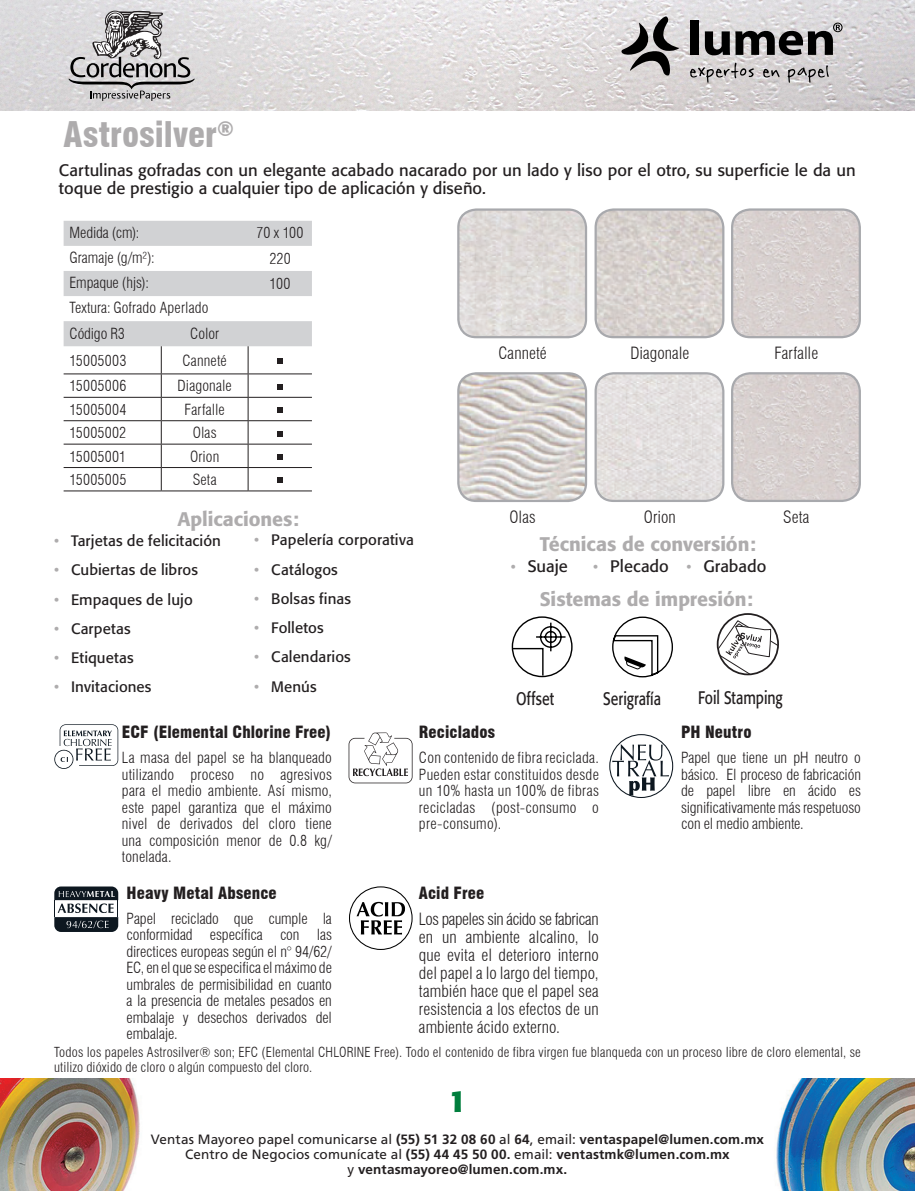
<style>
.page{position:relative;width:915px;height:1191px;background:#fff}
.page>*{position:absolute;margin:0;border:0;box-sizing:border-box;transform-origin:0 0}
.t1{font:900 condensed 34.5px "Swiss 721 BT";letter-spacing:.005em;color:#aeacad}
.t2{font:700 30px "Formata";color:#007e3d}
.t3{font:500 19.5px "Formata";letter-spacing:-.005em;color:#aeacad}
.t4{font:18px "Formata";color:#231f20;scale:.78 1}
.t5{font:300 condensed 16.5px/18px "Swiss 721 BT";letter-spacing:.005em;color:#231f20;text-align:justify}
.t6{font:16.5px/18px "Formata";color:#231f20}
.t7{font:900 condensed 16.5px "Swiss 721 BT";letter-spacing:.005em;color:#231f20}
.t8{font:300 condensed 15px/16.5px "Swiss 721 BT";letter-spacing:.005em;color:#231f20;text-align:justify}
.t9{font:15px "Formata";letter-spacing:.005em;color:#231f20}
.t10{font:300 condensed 13.5px/15px "Swiss 721 BT";letter-spacing:.015em;color:#231f20}
.t11{font:700 13.5px/15px "Frutiger";letter-spacing:.01em;color:#231f20;text-align:center}
.s1{color:#aeacad}
.s2{font-size:15px;color:#aeacad}
.s3{font-weight:400}
</style>
<div class="page">
<img style="left:0;top:1078px;width:914px;height:113px">
<div style="left:144px;top:1128px;width:626px;height:51px;background:#fff;border-radius:9px"></div>
<img style="left:0;top:0;width:914px;height:111px">
<div style="left:436px;top:1081px;width:41px;height:42px;background:#fff;border-radius:50%"></div>
<svg style="left:69px;top:11px;width:125px;height:90px;background:#b0aeaf"></svg>
<div style="left:690px;top:21px;width:8px;height:34px;background:#000"></div>
<svg style="left:704px;top:31px;width:25px;height:24px"></svg>
<svg style="left:735px;top:23px;width:107px;height:32px;background:#7c7a7b"></svg>
<svg style="left:621px;top:16px;width:58px;height:60px;background:#979595"></svg>
<svg style="left:689px;top:63px;width:65px;height:20px"></svg>
<svg style="left:762px;top:69px;width:17px;height:8px"></svg>
<svg style="left:787px;top:65px;width:41px;height:18px"></svg>
<hr style="left:64px;top:490px;width:97px;height:1px;background:#231f20">
<hr style="left:161px;top:490px;width:87px;height:1px;background:#231f20">
<hr style="left:248px;top:490px;width:64px;height:1px;background:#231f20">
<svg style="left:64px;top:221px;width:248px;height:269px"></svg>
<img style="left:460px;top:211px;width:125px;height:126px">
<div style="left:457px;top:208px;width:130px;height:130px;border:2px solid #a8a9ad;border-radius:18px"></div>
<img style="left:460px;top:373px;width:125px;height:128px">
<div style="left:457px;top:372px;width:130px;height:130px;border:2px solid #a8a9ad;border-radius:18px"></div>
<img style="left:597px;top:210px;width:126px;height:127px">
<div style="left:594px;top:208px;width:130px;height:130px;border:2px solid #a8a9ad;border-radius:18px"></div>
<img style="left:597px;top:373px;width:126px;height:128px">
<div style="left:594px;top:372px;width:130px;height:130px;border:2px solid #a8a9ad;border-radius:18px"></div>
<img style="left:733px;top:209px;width:126px;height:128px">
<div style="left:730px;top:208px;width:130px;height:130px;border:2px solid #a8a9ad;border-radius:18px"></div>
<img style="left:733px;top:373px;width:126px;height:128px">
<div style="left:730px;top:372px;width:130px;height:130px;border:2px solid #a8a9ad;border-radius:18px"></div>
<svg style="left:511px;top:616px;width:62px;height:62px"></svg>
<svg style="left:612px;top:616px;width:61px;height:62px"></svg>
<svg style="left:719px;top:619px;width:58px;height:55px"></svg>
<div style="left:716px;top:613px;width:62px;height:62px;border:2px solid #231f20;border-radius:50%"></div>
<svg style="left:348px;top:732px;width:64px;height:51px"></svg>
<svg style="left:609px;top:734px;width:64px;height:64px"></svg>
<svg style="left:54px;top:724px;width:64px;height:45px"></svg>
<svg style="left:54px;top:886px;width:64px;height:46px"></svg>
<svg style="left:349px;top:886px;width:63px;height:64px"></svg>
<h1 class="t1" style="left:64px;top:114px;width:172px">Astrosilver<sup>®</sup></h1>
<p class="t6" style="left:59px;top:161px;width:798px">Cartulinas gofradas con un elegante acabado nacarado por un lado y liso por el otro, su superficie le da un toque de prestigio a cualquier tipo de aplicación y diseño.</p>
<p class="t8" style="left:70px;top:224px;width:71px">Medida (cm):</p>
<p class="t8" style="left:256px;top:224px;width:49px">70 x 100</p>
<p class="t8" style="left:70px;top:249px;width:87px">Gramaje (g/m²):</p>
<p class="t8" style="left:269px;top:250px;width:23px">220</p>
<p class="t8" style="left:70px;top:275px;width:81px">Empaque (hjs):</p>
<p class="t8" style="left:269px;top:275px;width:22px">100</p>
<p class="t8" style="left:70px;top:295px;width:140px;line-height:25.5px">Textura: Gofrado Aperlado<br>Código R3</p>
<p class="t8" style="left:190px;top:326px;width:31px">Color</p>
<p class="t8" style="left:70px;top:352px;width:58px">15005003</p>
<p class="t8" style="left:182px;top:352px;width:46px">Canneté</p>
<p class="t8" style="left:70px;top:377px;width:58px">15005006</p>
<p class="t8" style="left:177px;top:377px;width:56px">Diagonale</p>
<p class="t8" style="left:70px;top:401px;width:58px">15005004</p>
<p class="t8" style="left:184px;top:401px;width:42px">Farfalle</p>
<p class="t8" style="left:70px;top:424px;width:58px">15005002</p>
<p class="t8" style="left:193px;top:424px;width:25px">Olas</p>
<p class="t8" style="left:70px;top:448px;width:58px">15005001</p>
<p class="t8" style="left:190px;top:448px;width:31px">Orion</p>
<p class="t8" style="left:70px;top:471px;width:58px">15005005</p>
<p class="t8" style="left:193px;top:471px;width:25px">Seta</p>
<p class="t5" style="left:498px;top:344px;width:50px">Canneté</p>
<p class="t5" style="left:630px;top:344px;width:60px">Diagonale</p>
<p class="t5" style="left:774px;top:344px;width:45px">Farfalle</p>
<h3 class="t3" style="left:177px;top:507px;width:123px">Aplicaciones:</h3>
<p class="t5" style="left:783px;top:508px;width:28px">Seta</p>
<p class="t5" style="left:509px;top:508px;width:28px">Olas</p>
<p class="t5" style="left:643px;top:508px;width:33px">Orion</p>
<p class="t9" style="left:254px;top:531px;width:161px"><span class="s1">•</span> Papelería corporativa</p>
<p class="t9" style="left:254px;top:560px;width:85px"><span class="s1">•</span> Catálogos</p>
<p class="t9" style="left:254px;top:589px;width:98px"><span class="s1">•</span> Bolsas finas</p>
<p class="t9" style="left:254px;top:618px;width:71px"><span class="s1">•</span> Folletos</p>
<p class="t9" style="left:254px;top:648px;width:98px"><span class="s1">•</span> Calendarios</p>
<p class="t9" style="left:254px;top:677px;width:64px"><span class="s1">•</span> Menús</p>
<p class="t7" style="left:122px;top:722px;width:210px">ECF (Elemental Chlorine Free)</p>
<p class="t8" style="left:122px;top:749px;width:211px">La masa del papel se ha blanqueado utilizando proceso no agresivos para el medio ambiente. Así mismo, este papel garantiza que el máximo nivel de derivados del cloro tiene una composición menor de 0.8 kg/ tonelada.</p>
<p class="t7" style="left:126px;top:883px;width:152px">Heavy Metal Absence</p>
<p class="t8" style="left:126px;top:910px;width:207px">Papel reciclado que cumple la conformidad específica con las directices europeas según el n° 94/62/ EC, en el que se especifica el máximo de umbrales de permisibilidad en cuanto a la presencia de metales pesados en embalaje y desechos derivados del embalaje.</p>
<p class="t9" style="left:54px;top:532px;width:168px"><span class="s1">•</span> Tarjetas de felicitación</p>
<p class="t9" style="left:54px;top:561px;width:145px"><span class="s1">•</span> Cubiertas de libros</p>
<p class="t9" style="left:54px;top:590px;width:140px"><span class="s1">•</span> Empaques de lujo</p>
<p class="t9" style="left:54px;top:619px;width:78px"><span class="s1">•</span> Carpetas</p>
<p class="t9" style="left:54px;top:649px;width:81px"><span class="s1">•</span> Etiquetas</p>
<p class="t9" style="left:54px;top:678px;width:99px"><span class="s1">•</span> Invitaciones</p>
<h3 class="t3" style="left:539px;top:532px;width:217px">Técnicas de conversión:</h3>
<p class="t6" style="left:510px;top:557px;width:59px"><span class="s2">•</span> Suaje</p>
<p class="t6" style="left:593px;top:557px;width:174px"><span class="s2">•</span> Plecado <span class="s2">•</span> Grabado</p>
<h3 class="t3" style="left:539px;top:587px;width:215px">Sistemas de impresión:</h3>
<p class="t4" style="left:516px;top:688px;width:50px">Offset</p>
<p class="t4" style="left:603px;top:688px;width:75px">Serigrafía</p>
<p class="t4" style="left:698px;top:687px;width:110px">Foil Stamping</p>
<p class="t7" style="left:419px;top:722px;width:78px">Reciclados</p>
<p class="t8" style="left:419px;top:749px;width:181px">Con contenido de fibra reciclada.<br>Pueden estar constituidos desde un 10% hasta un 100% de fibras recicladas (post-consumo o pre-consumo).</p>
<p class="t7" style="left:681px;top:722px;width:72px">PH Neutro</p>
<p class="t8" style="left:681px;top:749px;width:181px">Papel que tiene un pH neutro o básico. El proceso de fabricación de papel libre en ácido es significativamente más respetuoso con el medio ambiente.</p>
<p class="t7" style="left:419px;top:883px;width:67px">Acid Free</p>
<p class="t5" style="left:419px;top:910px;width:181px">Los papeles sin ácido se fabrican en un ambiente alcalino, lo que evita el deterioro interno del papel a lo largo del tiempo, también hace que el papel sea resistencia a los efectos de un ambiente ácido externo.</p>
<p class="t10" style="left:54px;top:1044px;width:808px">Todos los papeles Astrosilver® son; EFC (Elemental CHLORINE Free). Todo el contenido de fibra virgen fue blanqueda con un proceso libre de cloro elemental, se utilizo dióxido de cloro o algún compuesto del cloro.</p>
<h2 class="t2" style="left:448px;top:1082px;width:19px">1</h2>
<p class="t11" style="left:151px;top:1132px;width:614px"><span class="s3">Ventas Mayoreo papel comunicarse al</span> (55) 51 32 08 60 <span class="s3">al</span> 64<span class="s3">, email:</span> ventaspapel@lumen.com.mx<br><span class="s3">Centro de Negocios comunícate al</span> (55) 44 45 50 00. <span class="s3">email:</span> ventastmk@lumen.com.mx<br><span class="s3">y</span> ventasmayoreo@lumen.com.mx.</p>
</div>
